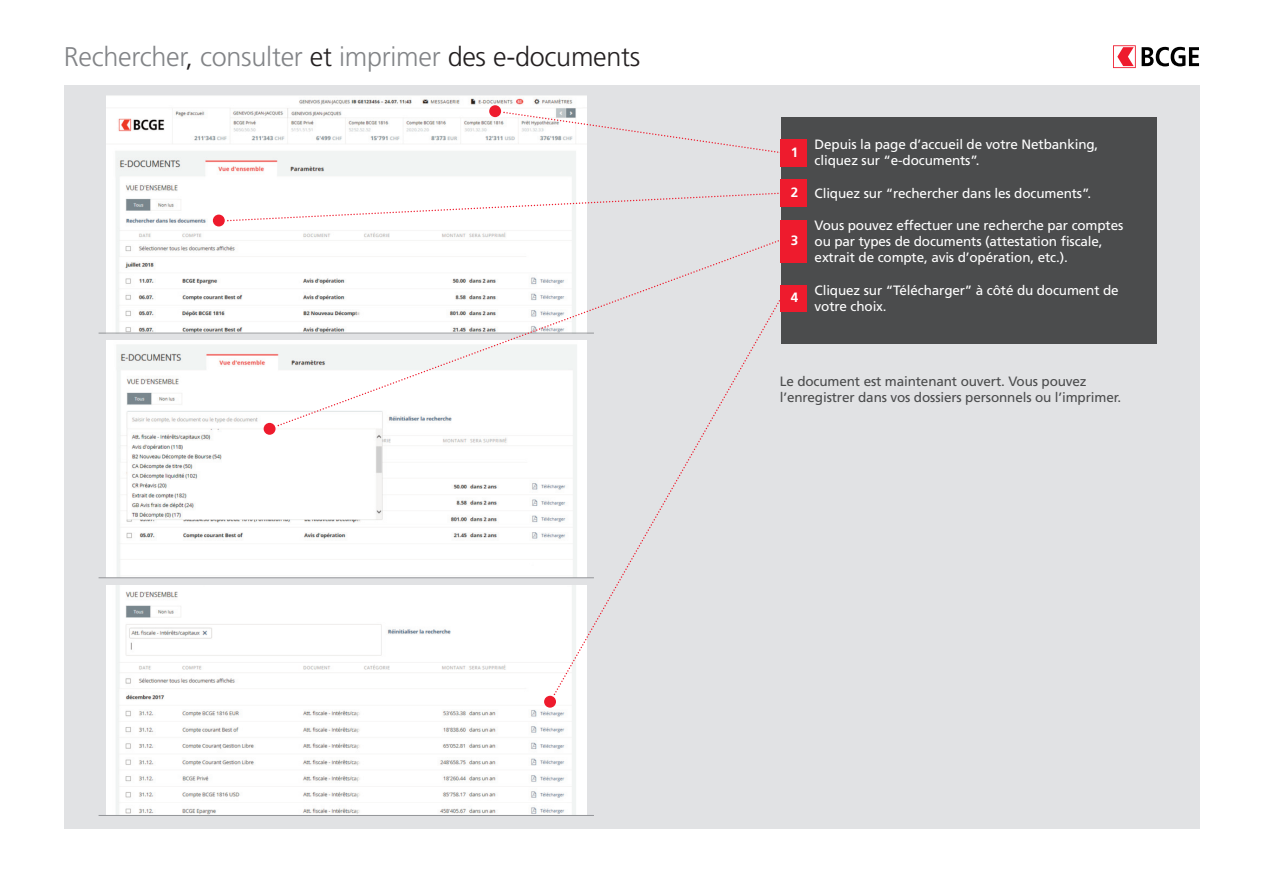
<style>
.page{position:relative;width:1263px;height:893px;background:#fff}
.page>*{position:absolute;margin:0;border:0;box-sizing:border-box;transform-origin:0 0}
.t1{font:300 27px "Frutiger LT Std";letter-spacing:-.01em;color:#828487}
.t2{font:13.5px/16.2px "Frutiger LT Std";letter-spacing:-.01em;color:#fff}
.t3{font:13.5px/16.2px "Frutiger LT Std";letter-spacing:-.01em;color:#4b4c4d}
.t4{font:700 13.5px "Frutiger LT Std";color:#fff}
.s1{color:#231f20}
</style>
<div class="page">
<div style="left:64px;top:85px;width:1135px;height:743px;background:#e1e2e4"></div>
<img style="left:106px;top:96px;width:480px;height:237px">
<img style="left:106px;top:340px;width:446px;height:237px">
<img style="left:106px;top:585px;width:480px;height:230px">
<hr style="left:99px;top:577px;width:495px;height:1px;background:#939598">
<hr style="left:99px;top:333px;width:495px;height:1px;background:#939598">
<hr style="left:99px;top:815px;width:495px;height:1px;background:#939598">
<div style="left:781px;top:117px;width:376px;height:227px;background:#4b4c4d"></div>
<div style="left:781px;top:139px;width:26px;height:27px;background:#ee1b2d"></div>
<div style="left:781px;top:179px;width:26px;height:28px;background:#ee1b2d"></div>
<div style="left:781px;top:221px;width:26px;height:42px;background:#ee1b2d"></div>
<div style="left:781px;top:285px;width:26px;height:26px;background:#ee1b2d"></div>
<svg style="left:502px;top:111px;width:279px;height:43px"></svg>
<svg style="left:276px;top:239px;width:505px;height:188px"></svg>
<svg style="left:226px;top:192px;width:555px;height:30px"></svg>
<svg style="left:1113px;top:45px;width:86px;height:23px"></svg>
<div style="left:544px;top:696px;width:12px;height:12px;background:#ee1b2d;border-radius:50%"></div>
<svg style="left:552px;top:298px;width:230px;height:398px"></svg>
<div style="left:489px;top:105px;width:12px;height:12px;background:#ee1b2d;border-radius:50%"></div>
<div style="left:213px;top:215px;width:12px;height:11px;background:#ee1b2d;border-radius:50%"></div>
<div style="left:264px;top:423px;width:11px;height:12px;background:#ee1b2d;border-radius:50%"></div>
<h1 class="t1" style="left:64px;top:41px;width:578px">Rechercher<span class="s1">,</span> consulter <span class="s1">et</span> imprimer <span class="s1">des e-documents</span></h1>
<p class="t4" style="left:791px;top:144px;width:9px">1</p>
<p class="t4" style="left:791px;top:184px;width:9px">2</p>
<p class="t4" style="left:791px;top:233px;width:9px">3</p>
<p class="t4" style="left:791px;top:289px;width:9px">4</p>
<p class="t2" style="left:815px;top:137px;width:285px">Depuis la page d’accueil de votre Netbanking, cliquez sur “e-documents”.</p>
<p class="t2" style="left:815px;top:186px;width:278px">Cliquez sur “rechercher dans les documents”.</p>
<p class="t2" style="left:815px;top:218px;width:310px">Vous pouvez effectuer une recherche par comptes ou par types de documents (attestation fiscale, extrait de compte, avis d’opération, etc.).</p>
<p class="t2" style="left:815px;top:283px;width:306px">Cliquez sur “Télécharger” à côté du document de votre choix.</p>
<p class="t3" style="left:780px;top:375px;width:343px">Le document est maintenant ouvert. Vous pouvez l’enregistrer dans vos dossiers personnels ou l’imprimer.</p>
</div>
